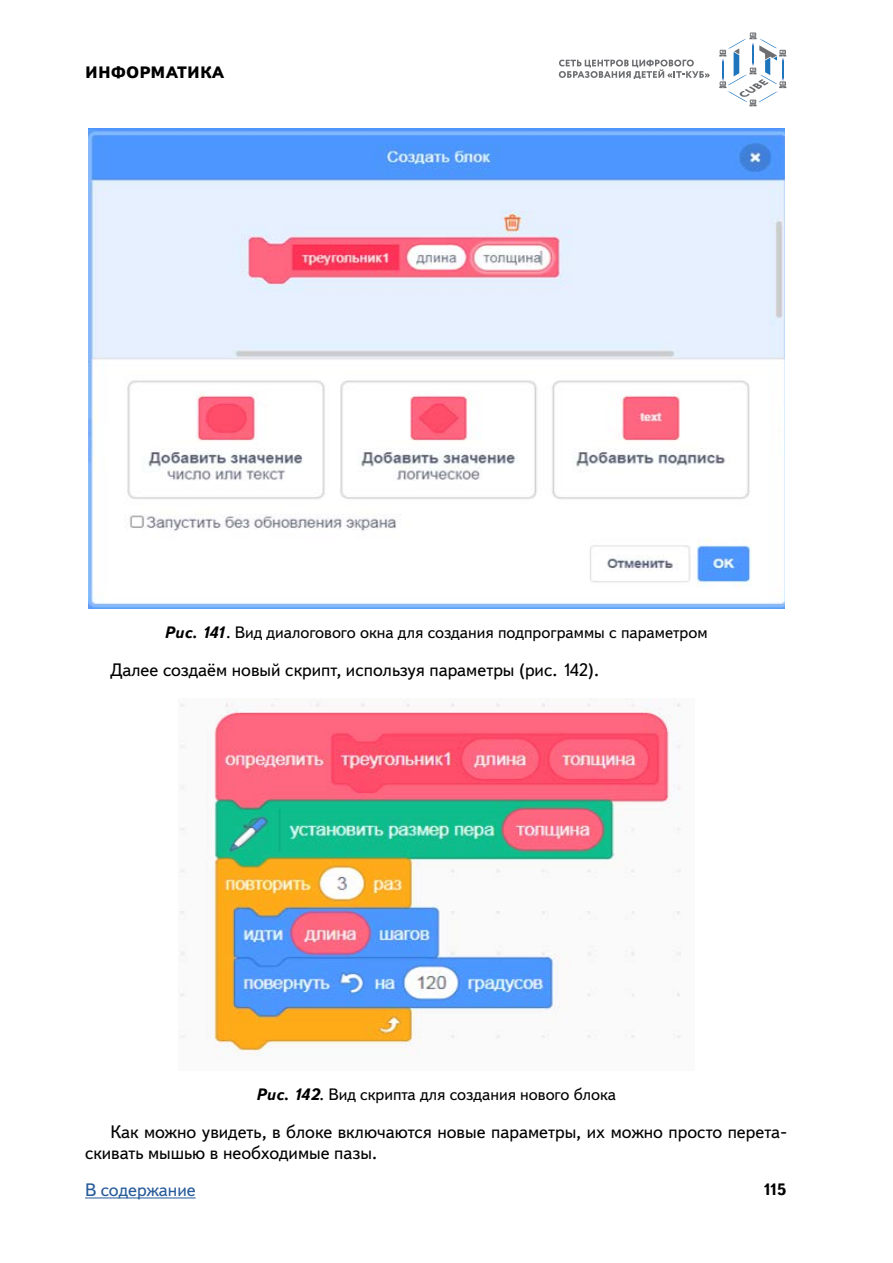
<style>
.page{position:relative;width:893px;height:1263px;background:#fff}
.page>*{position:absolute;margin:0;border:0;box-sizing:border-box;transform-origin:0 0}
.t1{font:18px/21px "Textbook New";color:#000}
.t2{font:18px "Textbook New";color:#275b9b}
.t3{font:16.5px "Textbook New";color:#000}
.t4{font:800 16.5px "Textbook New";letter-spacing:.01em;color:#000}
.t5{font:700 16.5px "Textbook New";color:#000}
.s1{font-weight:700;font-style:italic}
</style>
<div class="page">
<hr style="left:85px;top:1197px;width:111px;height:1px;background:#275b9b">
<svg style="left:719px;top:33px;width:67px;height:73px"></svg>
<svg style="left:559px;top:60px;width:151px;height:19px"></svg>
<img style="left:88px;top:129px;width:697px;height:479px">
<img style="left:180px;top:698px;width:501px;height:358px">
<p class="t4" style="left:85px;top:62px;width:141px">ИНФОРМАТИКА</p>
<p class="t3" style="left:164px;top:623px;width:545px"><span class="s1">Рис. 141</span>. Вид диалогового окна для создания подпрограммы с параметром</p>
<p class="t1" style="left:111px;top:660px;width:488px">Далее создаём новый скрипт, используя параметры (рис. 142).</p>
<p class="t3" style="left:256px;top:1084px;width:362px"><span class="s1">Рис. 142</span>. Вид скрипта для создания нового блока</p>
<p class="t1" style="left:85px;top:1121px;width:703px;text-indent:26px">Как можно увидеть, в блоке включаются новые параметры, их можно просто перета&shy;скивать мышью в необходимые пазы.</p>
<p class="t2" style="left:85px;top:1179px;width:112px">В содержание</p>
<p class="t5" style="left:762px;top:1179px;width:26px">115</p>
</div>
